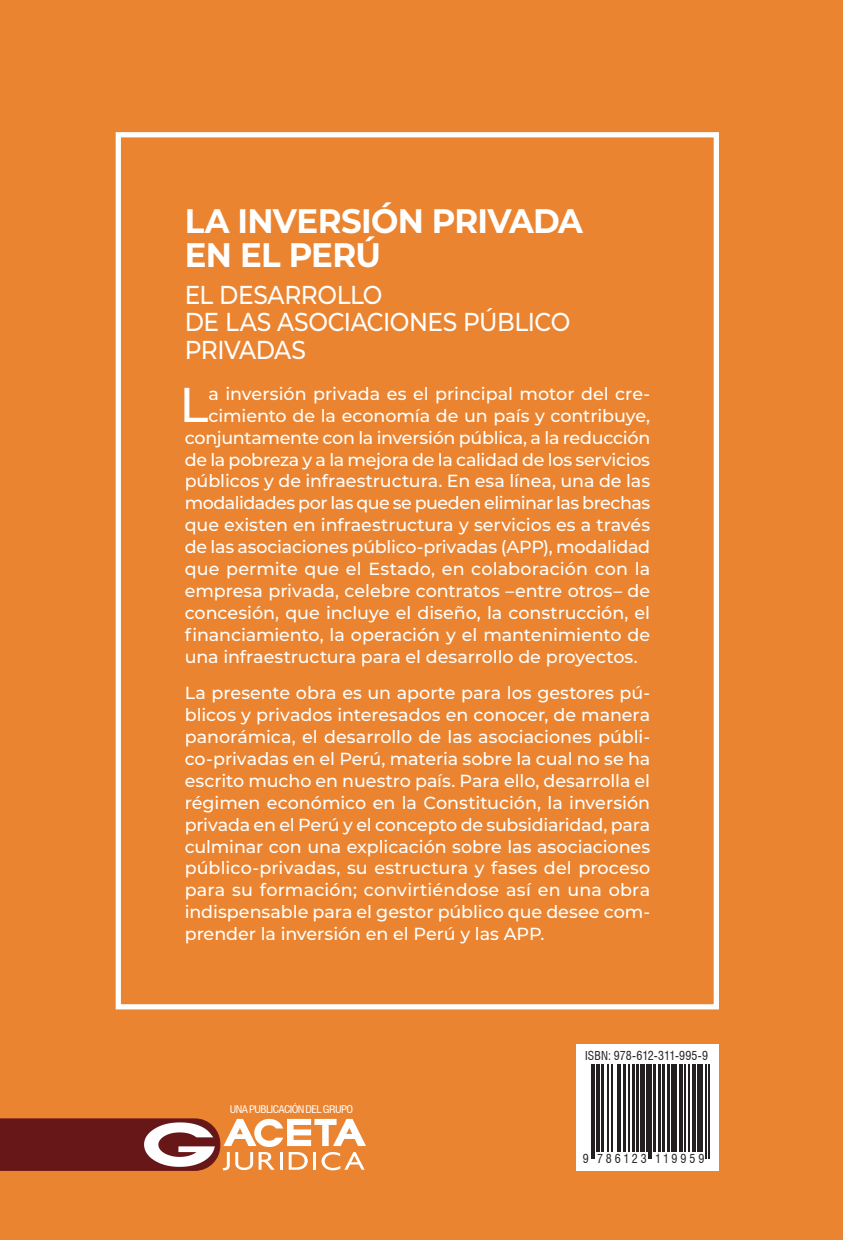
<style>
.page{position:relative;width:843px;height:1240px;background:#fff}
.page>*{position:absolute;margin:0;border:0;box-sizing:border-box;transform-origin:0 0}
.t1{font:500 48.82px "Montserrat";color:#fff}
.t2{font:700 33.95px/33.9px "Montserrat";letter-spacing:-.02em;color:#fff;scale:.95 1}
.t3{font:500 25.9px/27.5px "Montserrat";letter-spacing:-.015em;color:#fff;scale:.9 1}
.t4{font:500 17.5px/21.9px "Montserrat";letter-spacing:-.005em;color:#fff;text-align:justify}
.t5{font:500 17.5px "Montserrat";letter-spacing:-.03em;color:#fff}
.t6{font:condensed 12.08px "Swiss 721 BT";color:#231f20}
.t7{font:condensed 12.08px "Swiss 721 BT";letter-spacing:.235em;color:#231f20}
.t8{font:condensed 10.15px "Swiss 721 BT";letter-spacing:-.055em;color:#fff;scale:1.11 1}
</style>
<div class="page">
<hr style="left:0;top:1239px;width:842px;height:1px;background:#231f20">
<div style="left:0;top:0;width:842px;height:1239px;background:#ea8430"></div>
<div style="left:116px;top:132px;width:602px;height:877px;border:5px solid #fff"></div>
<svg style="left:0;top:1118px;width:366px;height:52px"></svg>
<svg style="left:576px;top:1044px;width:142px;height:126px;background:#cccbcb"></svg>
<hr style="left:591px;top:1064px;width:1px;height:94px;background:#231f20">
<hr style="left:593px;top:1064px;width:1px;height:94px;background:#231f20">
<hr style="left:596px;top:1064px;width:3px;height:87px;background:#231f20">
<hr style="left:601px;top:1064px;width:2px;height:87px;background:#231f20">
<hr style="left:607px;top:1064px;width:1px;height:87px;background:#231f20">
<hr style="left:611px;top:1064px;width:1px;height:87px;background:#231f20">
<hr style="left:617px;top:1064px;width:1px;height:87px;background:#231f20">
<hr style="left:619px;top:1064px;width:1px;height:87px;background:#231f20">
<hr style="left:623px;top:1064px;width:2px;height:87px;background:#231f20">
<hr style="left:628px;top:1064px;width:1px;height:87px;background:#231f20">
<hr style="left:632px;top:1064px;width:2px;height:87px;background:#231f20">
<hr style="left:635px;top:1064px;width:3px;height:87px;background:#231f20">
<div style="left:639px;top:1064px;width:5px;height:87px;background:#231f20"></div>
<hr style="left:645px;top:1064px;width:1px;height:87px;background:#231f20">
<hr style="left:648px;top:1064px;width:1px;height:94px;background:#231f20">
<hr style="left:650px;top:1064px;width:1px;height:94px;background:#231f20">
<hr style="left:653px;top:1064px;width:2px;height:87px;background:#231f20">
<hr style="left:658px;top:1064px;width:2px;height:87px;background:#231f20">
<hr style="left:661px;top:1064px;width:3px;height:87px;background:#231f20">
<hr style="left:666px;top:1064px;width:3px;height:87px;background:#231f20">
<svg style="left:670px;top:1064px;width:4px;height:87px"></svg>
<hr style="left:675px;top:1064px;width:1px;height:87px;background:#231f20">
<hr style="left:679px;top:1064px;width:3px;height:87px;background:#231f20">
<hr style="left:684px;top:1064px;width:1px;height:87px;background:#231f20">
<hr style="left:687px;top:1064px;width:2px;height:87px;background:#231f20">
<svg style="left:691px;top:1064px;width:4px;height:87px"></svg>
<svg style="left:696px;top:1064px;width:4px;height:87px"></svg>
<hr style="left:701px;top:1064px;width:1px;height:87px;background:#231f20">
<hr style="left:705px;top:1064px;width:1px;height:94px;background:#231f20">
<hr style="left:707px;top:1064px;width:1px;height:94px;background:#231f20">
<h2 class="t2" style="left:185px;top:202px;width:420px">LA INVERSIÓN PRIVADA<br>EN EL PERÚ</h2>
<h3 class="t3" style="left:185px;top:280px;width:430px">EL DESARROLLO<br>DE LAS ASOCIACIONES PÚBLICO<br>PRIVADAS</h3>
<h1 class="t1" style="left:179px;top:370px;width:30px">L</h1>
<p class="t4" style="left:208px;top:382px;width:443px">a inversión privada es el principal motor del cre-</p>
<p class="t4" style="left:208px;top:404px;width:443px">cimiento de la economía de un país y contribuye,</p>
<p class="t4" style="left:185px;top:425px;width:467px">conjuntamente con la inversión pública, a la reducción</p>
<p class="t4" style="left:185px;top:447px;width:466px">de la pobreza y a la mejora de la calidad de los servicios</p>
<p class="t4" style="left:185px;top:469px;width:466px">públicos y de infraestructura. En esa línea, una de las</p>
<p class="t5" style="left:185px;top:491px;width:467px">modalidades por las que se pueden eliminar las brechas</p>
<p class="t4" style="left:185px;top:513px;width:467px">que existen en infraestructura y servicios es a través</p>
<p class="t4" style="left:185px;top:535px;width:467px">de las asociaciones público-privadas (APP), modalidad</p>
<p class="t4" style="left:185px;top:557px;width:467px">que permite que el Estado, en colaboración con la</p>
<p class="t4" style="left:185px;top:579px;width:466px">empresa privada, celebre contratos –entre otros– de</p>
<p class="t4" style="left:185px;top:600px;width:467px">concesión, que incluye el diseño, la construcción, el</p>
<p class="t4" style="left:185px;top:622px;width:467px">financiamiento, la operación y el mantenimiento de</p>
<p class="t4" style="left:185px;top:644px;width:454px">una infraestructura para el desarrollo de proyectos.</p>
<p class="t4" style="left:185px;top:681px;width:467px">La presente obra es un aporte para los gestores pú&shy;blicos y privados interesados en conocer, de manera panorámica, el desarrollo de las asociaciones públi&shy;co-privadas en el Perú, materia sobre la cual no se ha escrito mucho en nuestro país. Para ello, desarrolla el régimen económico en la Constitución, la inversión privada en el Perú y el concepto de subsidiaridad, para culminar con una explicación sobre las asociaciones público-privadas, su estructura y fases del proceso para su formación; convirtiéndose así en una obra indispensable para el gestor público que desee com&shy;prender la inversión en el Perú y las APP.</p>
<p class="t8" style="left:230px;top:1103px;width:113px">UNA PUBLICACIÓN DEL GRUPO</p>
<p class="t6" style="left:585px;top:1048px;width:124px">ISBN: 978-612-311-995-9</p>
<p class="t7" style="left:582px;top:1151px;width:123px">9 786123 119959</p>
</div>
